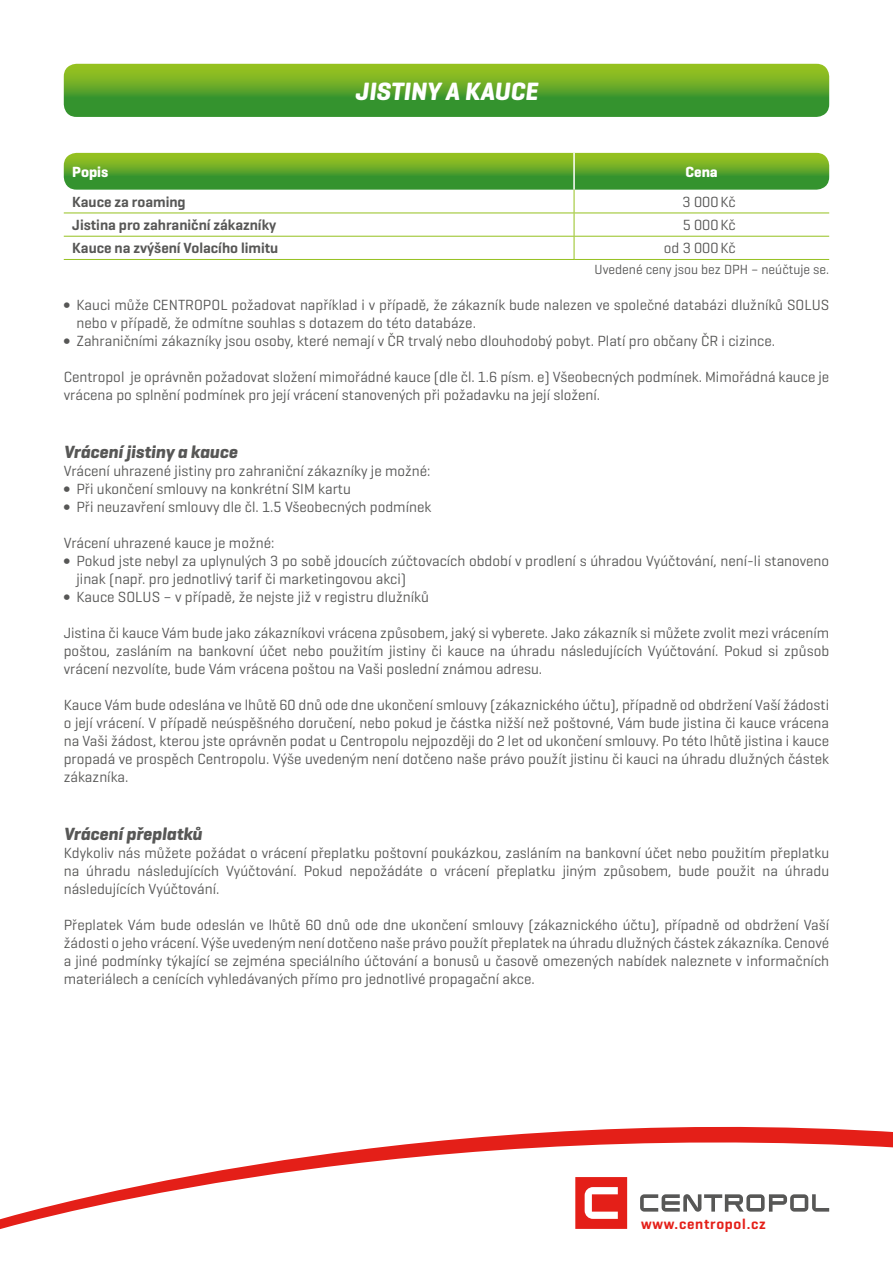
<style>
.page{position:relative;width:893px;height:1263px;background:#fff}
.page>*{position:absolute;margin:0;border:0;box-sizing:border-box;transform-origin:0 0}
.t1{font:italic 700 25.5px "Geogrotesque";color:#fff}
.t2{font:italic 700 18px "Geogrotesque";color:#575756}
.t3{font:15px/18px "Geogrotesque";color:#575756;text-align:justify}
.t4{font:600 15px "Geogrotesque";color:#575756}
.t5{font:700 15px "Geogrotesque";color:#fff}
.t6{font:600 14.85px "Geogrotesque";letter-spacing:.05em;color:#e41f18}
.t7{font:13.5px "Geogrotesque";color:#575756}
.s1{font-weight:700}
</style>
<div class="page">
<svg style="left:0;top:1126px;width:893px;height:103px"></svg>
<svg style="left:64px;top:64px;width:765px;height:53px;background:#5da629"></svg>
<svg style="left:64px;top:153px;width:765px;height:106px"></svg>
<hr style="left:64px;top:259px;width:510px;height:1px;background:#95c11f">
<hr style="left:574px;top:259px;width:255px;height:1px;background:#95c11f">
<h1 class="t1" style="left:355px;top:75px;width:184px">JISTINY A KAUCE</h1>
<p class="t5" style="left:72px;top:162px;width:38px">Popis</p>
<p class="t5" style="left:685px;top:162px;width:34px">Cena</p>
<p class="t4" style="left:72px;top:192px;width:115px">Kauce za roaming</p>
<p class="t3" style="left:683px;top:192px;width:55px">3 000Kč</p>
<p class="t4" style="left:72px;top:216px;width:205px">Jistina pro zahraniční zákazníky</p>
<p class="t3" style="left:683px;top:216px;width:55px">5 000Kč</p>
<p class="t4" style="left:72px;top:239px;width:208px">Kauce na zvýšení Volacího limitu</p>
<p class="t3" style="left:664px;top:239px;width:73px">od 3 000Kč</p>
<p class="t7" style="left:595px;top:261px;width:236px">Uvedené ceny jsou bez DPH – neúčtuje se.</p>
<p class="t3" style="left:64px;top:296px;width:767px"><span class="s1">∫</span> Kauci může CENTROPOL požadovat například i v případě, že zákazník bude nalezen ve společné databázi dlužníků SOLUS</p>
<p class="t3" style="left:77px;top:314px;width:401px">nebo v případě, že odmítne souhlas s dotazem do této databáze.</p>
<p class="t3" style="left:64px;top:332px;width:713px"><span class="s1">∫</span> Zahraničními zákazníky jsou osoby, které nemají v ČR trvalý nebo dlouhodobý pobyt. Platí pro občany ČR i cizince.</p>
<p class="t3" style="left:64px;top:368px;width:767px">Centropol je oprávněn požadovat složení mimořádné kauce (dle čl. 1.6 písm. e) Všeobecných podmínek. Mimořádná kauce je vrácena po splnění podmínek pro její vrácení stanovených při požadavku na její složení.</p>
<p class="t2" style="left:64px;top:441px;width:175px">Vrácení jistiny a kauce</p>
<p class="t3" style="left:64px;top:461px;width:369px;text-align:left">Vrácení uhrazené jistiny pro zahraniční zákazníky je možné: <span class="s1">∫</span> Při ukončení smlouvy na konkrétní SIM kartu<br><span class="s1">∫</span> Při neuzavření smlouvy dle čl. 1.5 Všeobecných podmínek</p>
<p class="t3" style="left:64px;top:533px;width:212px">Vrácení uhrazené kauce je možné:</p>
<p class="t3" style="left:64px;top:551px;width:767px"><span class="s1">∫</span> Pokud jste nebyl za uplynulých 3 po sobě jdoucích zúčtovacích období v prodlení s úhradou Vyúčtování, není-li stanoveno</p>
<p class="t3" style="left:77px;top:569px;width:331px">jinak (např. pro jednotlivý tarif či marketingovou akci)</p>
<p class="t3" style="left:64px;top:587px;width:367px"><span class="s1">∫</span> Kauce SOLUS – v případě, že nejste již v registru dlužníků</p>
<p class="t3" style="left:64px;top:623px;width:767px">Jistina či kauce Vám bude jako zákazníkovi vrácena způsobem, jaký si vyberete. Jako zákazník si můžete zvolit mezi vrácením poštou, zasláním na bankovní účet nebo použitím jistiny či kauce na úhradu následujících Vyúčtování. Pokud si způsob vrácení nezvolíte, bude Vám vrácena poštou na Vaši poslední známou adresu.</p>
<p class="t3" style="left:64px;top:695px;width:767px">Kauce Vám bude odeslána ve lhůtě 60 dnů ode dne ukončení smlouvy (zákaznického účtu), případně od obdržení Vaší žádosti o její vrácení. V případě neúspěšného doručení, nebo pokud je částka nižší než poštovné, Vám bude jistina či kauce vrácena na Vaši žádost, kterou jste oprávněn podat u Centropolu nejpozději do 2 let od ukončení smlouvy. Po této lhůtě jistina i kauce propadá ve prospěch Centropolu. Výše uvedeným není dotčeno naše právo použít jistinu či kauci na úhradu dlužných částek zákazníka.</p>
<p class="t2" style="left:64px;top:822px;width:140px">Vrácení přeplatků</p>
<p class="t3" style="left:64px;top:843px;width:767px">Kdykoliv nás můžete požádat o vrácení přeplatku poštovní poukázkou, zasláním na bankovní účet nebo použitím přeplatku na úhradu následujících Vyúčtování. Pokud nepožádáte o vrácení přeplatku jiným způsobem, bude použit na úhradu následujících Vyúčtování.</p>
<p class="t3" style="left:64px;top:915px;width:767px">Přeplatek Vám bude odeslán ve lhůtě 60 dnů ode dne ukončení smlouvy (zákaznického účtu), případně od obdržení Vaší žádosti o jeho vrácení. Výše uvedeným není dotčeno naše právo použít přeplatek na úhradu dlužných částek zákazníka. Cenové a jiné podmínky týkající se zejména speciálního účtování a bonusů u časově omezených nabídek naleznete v informačních materiálech a cenících vyhledávaných přímo pro jednotlivé propagační akce.</p>
<p class="t6" style="left:641px;top:1215px;width:126px">www.centropol.cz</p>
</div>
